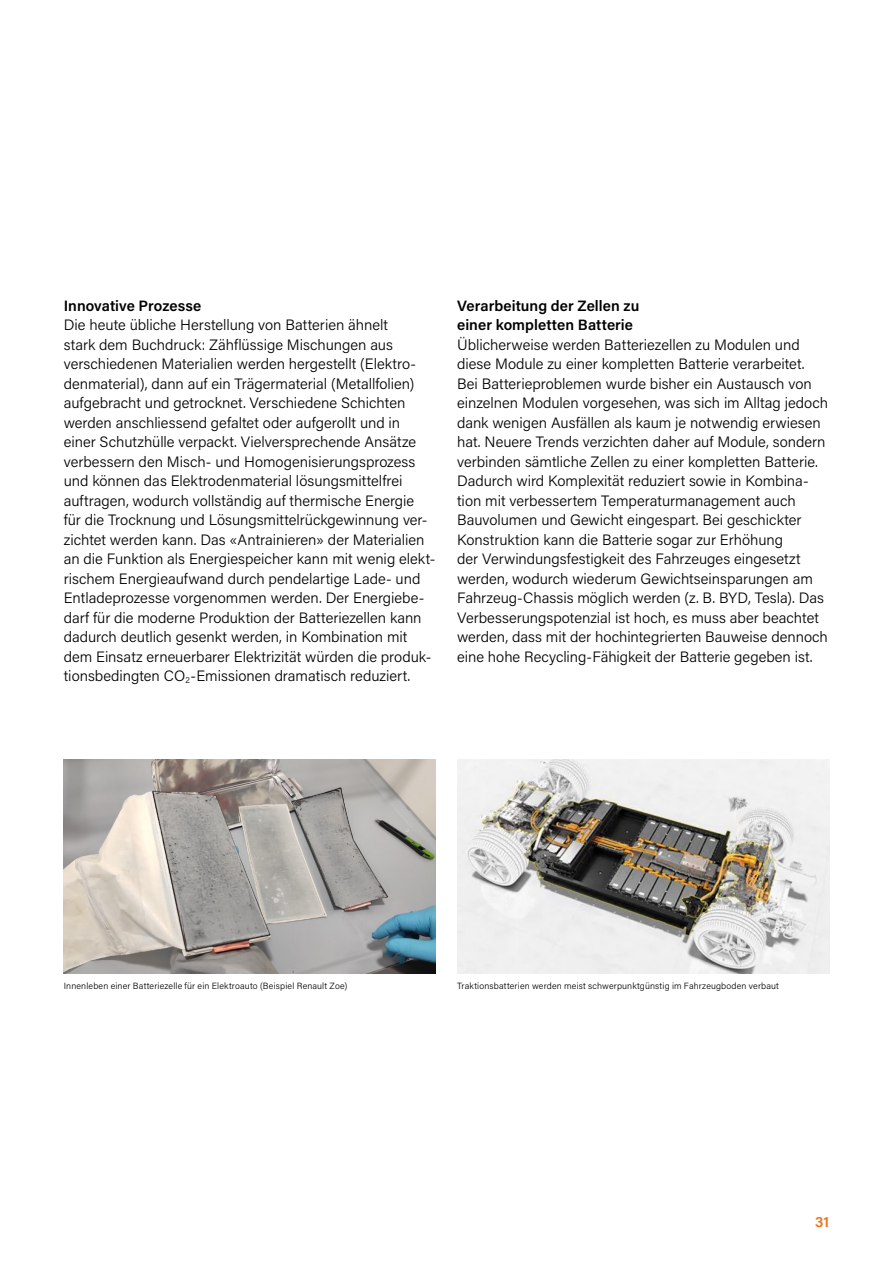
<style>
.page{position:relative;width:893px;height:1263px;background:#fff}
.page>*{position:absolute;margin:0;border:0;box-sizing:border-box;transform-origin:0 0}
.Lauftext{font:300 15px/19.5px "Acumin Pro";color:#000}
.Lauftext-2{font:600 15px/19.5px "Acumin Pro";letter-spacing:.005em;color:#000}
.t1{font:600 15px "Acumin Pro";color:#ee7219}
.Legende{font:300 9px "Acumin Pro";letter-spacing:.02em;color:#000}
</style>
<div class="page">
<img style="left:64px;top:759px;width:372px;height:215px">
<img style="left:457px;top:759px;width:372px;height:215px">
<p class="Lauftext-2" style="left:64px;top:295px;width:139px">Innovative Prozesse</p>
<p class="Lauftext" style="left:64px;top:314px;width:373px">Die heute übliche Herstellung von Batterien ähnelt<br>stark dem Buchdruck: Zähflüssige Mischungen aus verschiedenen Materialien werden hergestellt (Elektro&shy;denmaterial), dann auf ein Trägermaterial (Metallfolien) aufgebracht und getrocknet. Verschiedene Schichten werden anschliessend gefaltet oder aufgerollt und in einer Schutzhülle verpackt. Vielversprechende Ansätze verbessern den Misch- und Homogenisierungsprozess und können das Elektrodenmaterial lösungsmittelfrei auftragen, wodurch vollständig auf thermische Energie<br>für die Trocknung und Lösungsmittelrückgewinnung ver&shy;zichtet werden kann. Das «Antrainieren» der Materialien an die Funktion als Energiespeicher kann mit wenig elekt&shy;rischem Energieaufwand durch pendelartige Lade- und Entladeprozesse vorgenommen werden. Der Energiebe&shy;darf für die moderne Produktion der Batteriezellen kann dadurch deutlich gesenkt werden, in Kombination mit dem Einsatz erneuerbarer Elektrizität würden die produk&shy;tionsbedingten CO<sub>2</sub>-Emissionen dramatisch reduziert.</p>
<p class="Lauftext-2" style="left:457px;top:295px;width:184px">Verarbeitung der Zellen zu einer kompletten Batterie</p>
<p class="Lauftext" style="left:457px;top:334px;width:373px">Üblicherweise werden Batteriezellen zu Modulen und diese Module zu einer kompletten Batterie verarbeitet.<br>Bei Batterieproblemen wurde bisher ein Austausch von einzelnen Modulen vorgesehen, was sich im Alltag jedoch dank wenigen Ausfällen als kaum je notwendig erwiesen hat. Neuere Trends verzichten daher auf Module, sondern verbinden sämtliche Zellen zu einer kompletten Batterie.<br>Dadurch wird Komplexität reduziert sowie in Kombina&shy;tion mit verbessertem Temperaturmanagement auch Bauvolumen und Gewicht eingespart. Bei geschickter Konstruktion kann die Batterie sogar zur Erhöhung<br>der Verwindungsfestigkeit des Fahrzeuges eingesetzt werden, wodurch wiederum Gewichtseinsparungen am Fahrzeug-Chassis möglich werden (z. B. BYD, Tesla). Das Verbesserungspotenzial ist hoch, es muss aber beachtet werden, dass mit der hochintegrierten Bauweise dennoch eine hohe Recycling-Fähigkeit der Batterie gegeben ist.</p>
<p class="Legende" style="left:64px;top:979px;width:285px">Innenleben einer Batteriezelle für ein Elektroauto (Beispiel Renault Zoe)</p>
<p class="Legende" style="left:457px;top:979px;width:323px">Traktionsbatterien werden meist schwerpunktgünstig im Fahrzeugboden verbaut</p>
<p class="t1" style="left:815px;top:1211px;width:16px">31</p>
</div>
